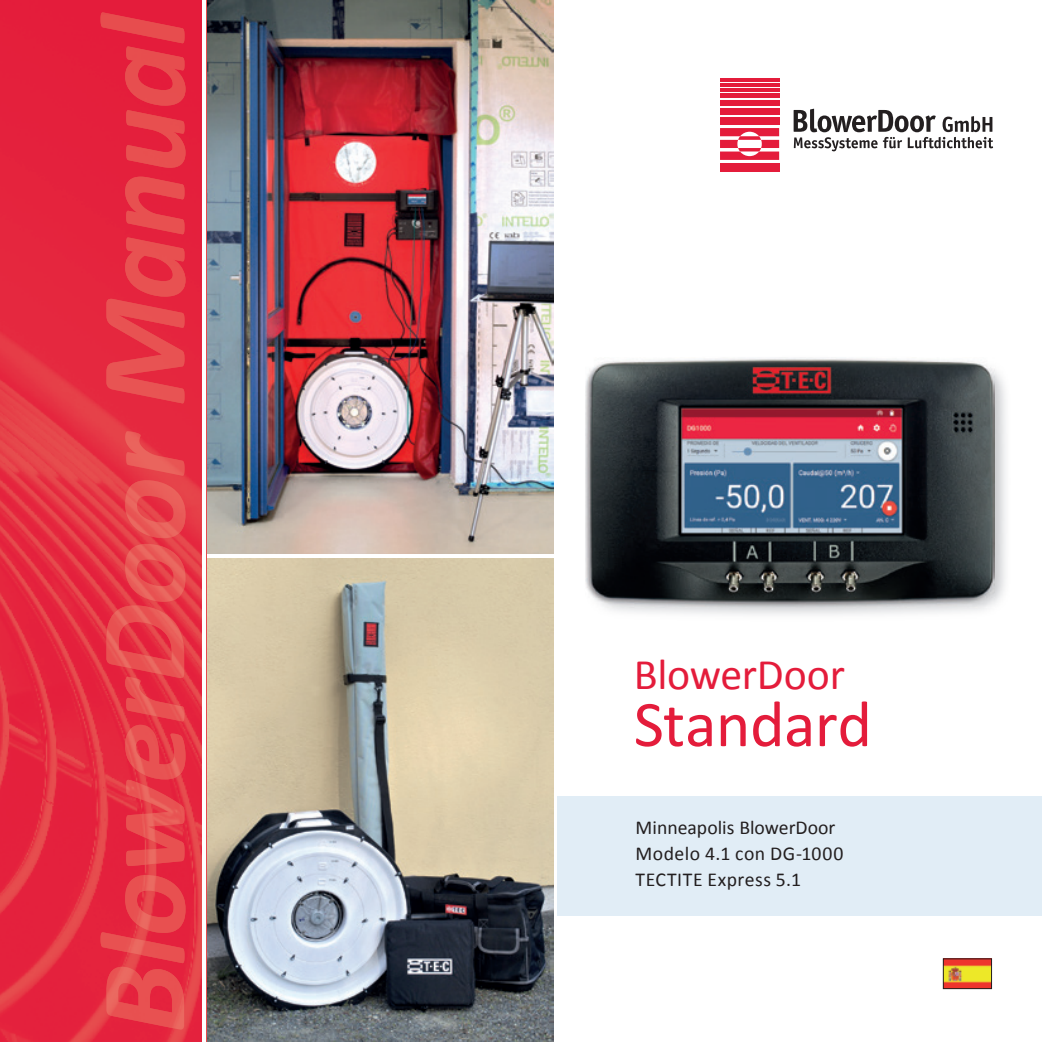
<style>
.page{position:relative;width:1042px;height:1042px;background:#fff}
.page>*{position:absolute;margin:0;border:0;box-sizing:border-box;transform-origin:0 0}
.t1{font:65.8px "Calibri";letter-spacing:-.01em;color:#e41c3b}
.t2{font:43.75px "Calibri";letter-spacing:-.005em;color:#e41c3b}
.t3{font:19.78px/26.2px "Calibri";letter-spacing:.015em;color:#231f20}
</style>
<div class="page">
<img style="left:206px;top:0;width:347px;height:1042px">
<div style="left:557px;top:796px;width:485px;height:120px;background:#e1edf6"></div>
<hr style="left:204px;top:554px;width:355px;height:3px;background:#fff">
<hr style="left:720px;top:78px;width:59px;height:4px;background:#e41c3b">
<hr style="left:720px;top:83px;width:59px;height:4px;background:#e41c3b">
<hr style="left:720px;top:88px;width:59px;height:4px;background:#e41c3b">
<div style="left:720px;top:93px;width:59px;height:5px;background:#e41c3b"></div>
<div style="left:720px;top:100px;width:59px;height:6px;background:#e41c3b"></div>
<div style="left:720px;top:108px;width:59px;height:6px;background:#e41c3b"></div>
<div style="left:720px;top:117px;width:59px;height:8px;background:#e41c3b"></div>
<div style="left:720px;top:163px;width:59px;height:8px;background:#e41c3b"></div>
<svg style="left:720px;top:128px;width:59px;height:32px"></svg>
<svg style="left:793px;top:109px;width:200px;height:42px"></svg>
<svg style="left:0;top:0;width:202px;height:1042px;background:#e53043"></svg>
<img style="left:605px;top:369px;width:401px;height:246px">
<img style="left:585px;top:358px;width:409px;height:249px">
<img style="left:945px;top:960px;width:44px;height:27px">
<div style="left:943px;top:958px;width:48px;height:31px;border:1px solid #231f20"></div>
<img style="left:101px;top:12px;width:85px;height:156px">
<h2 class="t2" style="left:634px;top:647px;width:213px">BlowerDoor</h2>
<h1 class="t1" style="left:634px;top:682px;width:240px">Standard</h1>
<p class="t3" style="left:635px;top:814px;width:209px">Minneapolis BlowerDoor<br>Modelo 4.1 con DG-1000<br>TECTITE Express 5.1</p>
</div>
